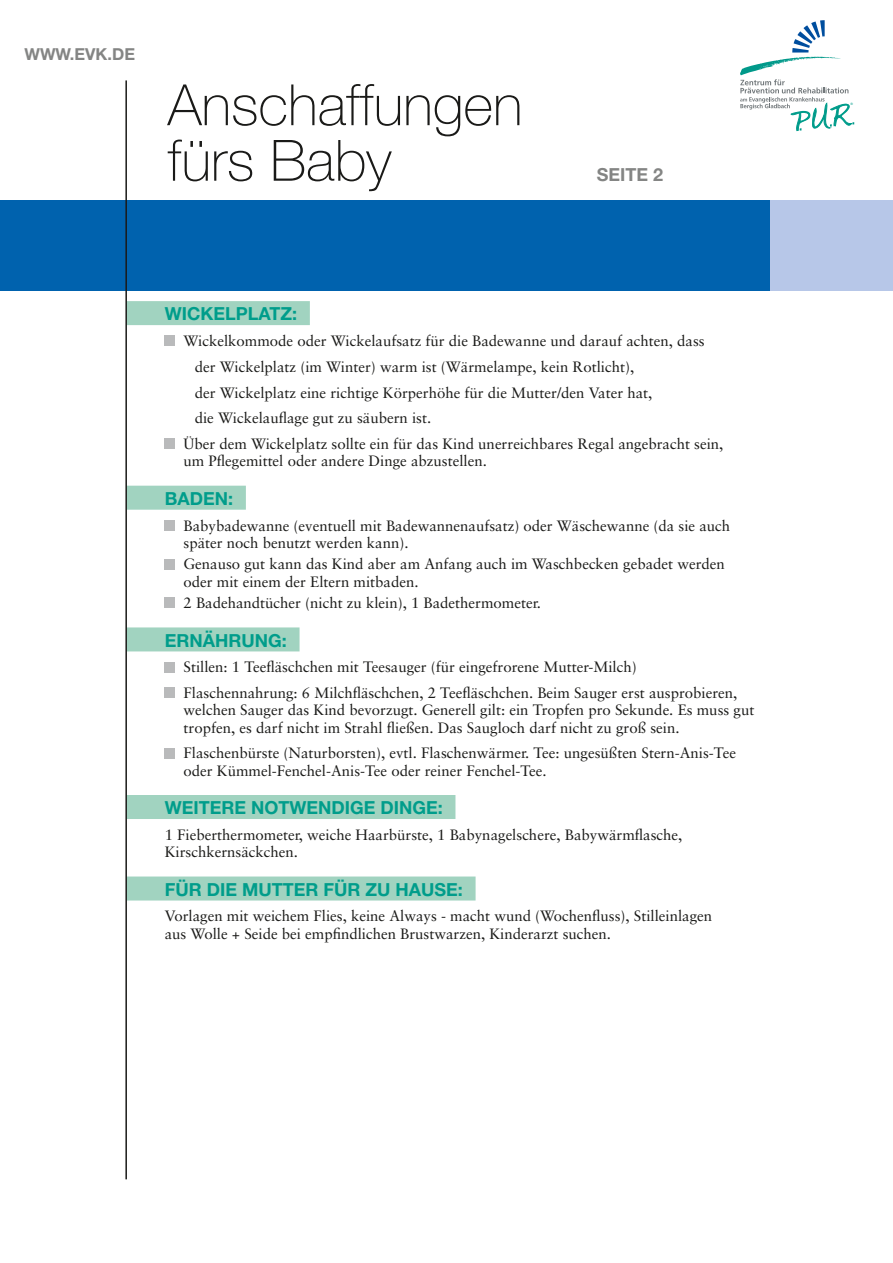
<style>
.page{position:relative;width:893px;height:1263px;background:#fff}
.page>*{position:absolute;margin:0;border:0;box-sizing:border-box;transform-origin:0 0}
.t1{font:100 57px/55.5px "Helvetica Neue";color:#1a1a18}
.t2{font:700 18px "Helvetica Neue";color:#009d8b}
.t3{font:700 18px "Helvetica Neue";color:#848584}
.t4{font:700 16.5px "Helvetica Neue";color:#848584}
.t5{font:15px/17.2px "Sabon";color:#1a1a18}
.t6{font:300 3.3px "Frutiger";color:#009d8b}
</style>
<div class="page">
<svg style="left:740px;top:20px;width:114px;height:111px"></svg>
<div style="left:126px;top:301px;width:184px;height:24px;background:#a1d3c0"></div>
<div style="left:126px;top:486px;width:120px;height:24px;background:#a1d3c0"></div>
<div style="left:126px;top:627px;width:174px;height:24px;background:#a1d3c0"></div>
<div style="left:126px;top:795px;width:329px;height:24px;background:#a1d3c0"></div>
<div style="left:126px;top:876px;width:350px;height:24px;background:#a1d3c0"></div>
<div style="left:165px;top:336px;width:10px;height:10px;background:#b9babb"></div>
<div style="left:165px;top:439px;width:10px;height:10px;background:#b9babb"></div>
<div style="left:165px;top:520px;width:10px;height:11px;background:#b9babb"></div>
<div style="left:165px;top:559px;width:10px;height:10px;background:#b9babb"></div>
<div style="left:165px;top:598px;width:10px;height:10px;background:#b9babb"></div>
<div style="left:165px;top:662px;width:10px;height:10px;background:#b9babb"></div>
<div style="left:165px;top:688px;width:10px;height:10px;background:#b9babb"></div>
<div style="left:165px;top:748px;width:10px;height:10px;background:#b9babb"></div>
<div style="left:165px;top:200px;width:728px;height:91px;background:#b7c7e8"></div>
<div style="left:0;top:200px;width:770px;height:91px;background:#0062ae"></div>
<hr style="left:125px;top:80px;width:2px;height:1099px;background:#1a1a18">
<p class="t4" style="left:24px;top:44px;width:112px">WWW.EVK.DE</p>
<h1 class="t1" style="left:168px;top:77px;width:356px">Anschaffungen fürs Baby</h1>
<p class="t3" style="left:597px;top:163px;width:68px">SEITE 2</p>
<p class="t2" style="left:165px;top:303px;width:134px">WICKELPLATZ:</p>
<p class="t5" style="left:184px;top:332px;width:523px">Wickelkommode oder Wickelaufsatz für die Badewanne und darauf achten, dass</p>
<p class="t5" style="left:195px;top:358px;width:441px">der Wickelplatz (im Winter) warm ist (Wärmelampe, kein Rotlicht),</p>
<p class="t5" style="left:195px;top:383px;width:459px">der Wickelplatz eine richtige Körperhöhe für die Mutter/den Vater hat,</p>
<p class="t5" style="left:195px;top:409px;width:238px">die Wickelauflage gut zu säubern ist.</p>
<p class="t5" style="left:184px;top:435px;width:541px">Über dem Wickelplatz sollte ein für das Kind unerreichbares Regal angebracht sein,</p>
<p class="t5" style="left:184px;top:452px;width:305px">um Pflegemittel oder andere Dinge abzustellen.</p>
<p class="t2" style="left:165px;top:487px;width:70px">BADEN:</p>
<p class="t5" style="left:184px;top:517px;width:548px">Babybadewanne (eventuell mit Badewannenaufsatz) oder Wäschewanne (da sie auch später noch benutzt werden kann).</p>
<p class="t5" style="left:184px;top:555px;width:543px">Genauso gut kann das Kind aber am Anfang auch im Waschbecken gebadet werden oder mit einem der Eltern mitbaden.</p>
<p class="t5" style="left:184px;top:594px;width:359px">2 Badehandtücher (nicht zu klein), 1 Badethermometer.</p>
<p class="t2" style="left:165px;top:629px;width:124px">ERNÄHRUNG:</p>
<p class="t5" style="left:184px;top:654px;width:555px;line-height:25.8px">Stillen: 1 Teefläschchen mit Teesauger (für eingefrorene Mutter-Milch)<br>Flaschennahrung: 6 Milchfläschchen, 2 Teefläschchen. Beim Sauger erst ausprobieren,</p>
<p class="t5" style="left:184px;top:701px;width:572px">welchen Sauger das Kind bevorzugt. Generell gilt: ein Tropfen pro Sekunde. Es muss gut tropfen, es darf nicht im Strahl fließen. Das Saugloch darf nicht zu groß sein.</p>
<p class="t5" style="left:184px;top:744px;width:554px">Flaschenbürste (Naturborsten), evtl. Flaschenwärmer. Tee: ungesüßten Stern-Anis-Tee oder Kümmel-Fenchel-Anis-Tee oder reiner Fenchel-Tee.</p>
<p class="t2" style="left:165px;top:796px;width:279px">WEITERE NOTWENDIGE DINGE:</p>
<p class="t5" style="left:165px;top:826px;width:519px">1 Fieberthermometer, weiche Haarbürste, 1 Babynagelschere, Babywärmflasche,<br>Kirschkernsäckchen.</p>
<p class="t2" style="left:165px;top:878px;width:300px">FÜR DIE MUTTER FÜR ZU HAUSE:</p>
<p class="t5" style="left:165px;top:907px;width:549px">Vorlagen mit weichem Flies, keine Always - macht wund (Wochenfluss), Stilleinlagen aus Wolle + Seide bei empfindlichen Brustwarzen, Kinderarzt suchen.</p>
<p class="t6" style="left:851px;top:102px;width:4px">®</p>
</div>
